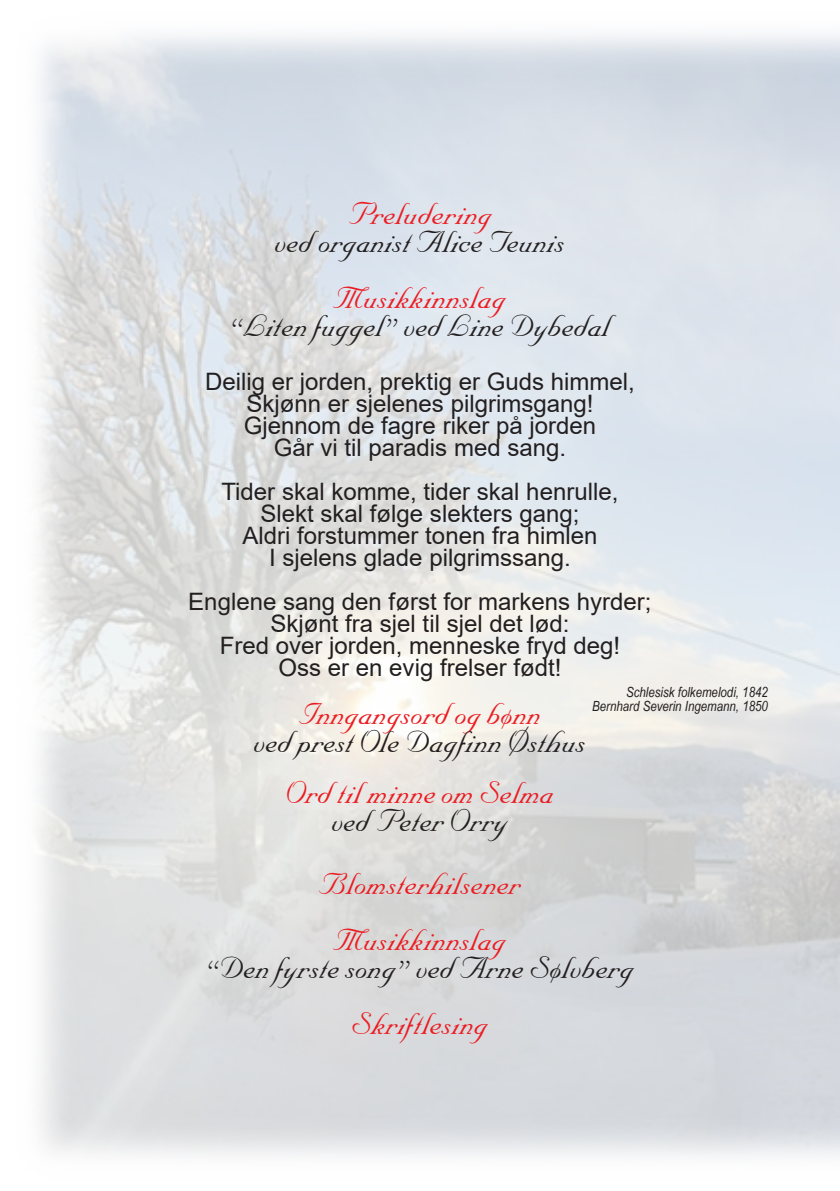
<style>
.page{position:relative;width:840px;height:1191px;background:#fff}
.page>*{position:absolute;margin:0;border:0;box-sizing:border-box;transform-origin:0 0}
.t1{font:36px/28px "Nuptial Script LT Std";color:#eb1c22;text-align:center}
.t2{font:36px "Nuptial Script LT Std";color:#231f20}
.t3{font:24px "Arial";color:#231f20}
.t4{font:italic 14px "Arial Narrow";color:#231f20}
.s1{color:#231f20}
</style>
<div class="page">
<p class="t1" style="left:348px;top:200px;width:145px">Preludering</p>
<p class="t2" style="left:275px;top:222px;width:291px">ved organist Alice Teunis</p>
<p class="t1" style="left:334px;top:284px;width:174px">Musikkinnslag</p>
<p class="t2" style="left:230px;top:305px;width:381px">“Liten fuggel” ved Line Dybedal</p>
<p class="t3" style="left:205px;top:365px;width:431px">Deilig er jorden, prektig er Guds himmel,</p>
<p class="t3" style="left:246px;top:387px;width:348px">Skjønn er sjelenes pilgrimsgang!</p>
<p class="t3" style="left:243px;top:409px;width:354px">Gjennom de fagre riker på jorden</p>
<p class="t3" style="left:273px;top:431px;width:294px">Går vi til paradis med sang.</p>
<p class="t3" style="left:221px;top:475px;width:398px">Tider skal komme, tider skal henrulle,</p>
<p class="t3" style="left:260px;top:497px;width:320px">Slekt skal følge slekters gang;</p>
<p class="t3" style="left:242px;top:519px;width:356px">Aldri forstummer tonen fra himlen</p>
<p class="t3" style="left:269px;top:541px;width:303px">I sjelens glade pilgrimssang.</p>
<p class="t3" style="left:188px;top:585px;width:464px">Englene sang den først for markens hyrder;</p>
<p class="t3" style="left:270px;top:607px;width:300px">Skjønt fra sjel til sjel det lød:</p>
<p class="t3" style="left:219px;top:629px;width:402px">Fred over jorden, menneske fryd deg!</p>
<p class="t3" style="left:278px;top:651px;width:284px">Oss er en evig frelser født!</p>
<p class="t4" style="left:625px;top:682px;width:143px">Schlesisk folkemelodi, 1842</p>
<p class="t4" style="left:592px;top:696px;width:177px">Bernhard Severin Ingemann, 1850</p>
<p class="t1" style="left:299px;top:700px;width:243px">Inngangsord og bønn</p>
<p class="t2" style="left:254px;top:721px;width:333px">ved prest Ole Dagfinn Østhus</p>
<p class="t1" style="left:286px;top:778px;width:269px">Ord til minne om Selma <span class="s1">ved Peter Orry</span></p>
<p class="t1" style="left:319px;top:869px;width:203px">Blomsterhilsener</p>
<p class="t1" style="left:334px;top:926px;width:174px">Musikkinnslag</p>
<p class="t2" style="left:206px;top:947px;width:429px">“Den fyrste song” ved Arne Sølvberg</p>
<p class="t1" style="left:352px;top:1010px;width:137px">Skriftlesing</p>
</div>
